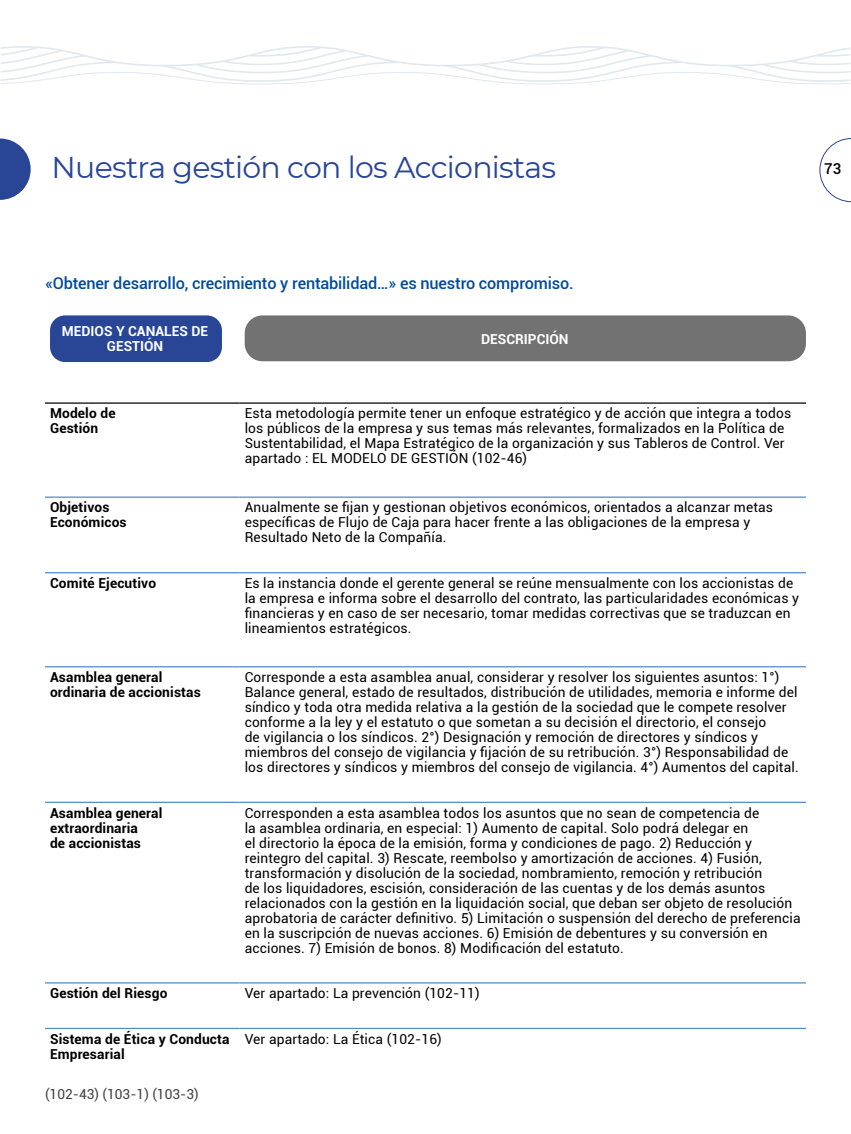
<style>
.page{position:relative;width:851px;height:1134px;background:#fff}
.page>*{position:absolute;margin:0;border:0;box-sizing:border-box;transform-origin:0 0}
.t1{font:30px "Montserrat";letter-spacing:-.025em;color:#294596}
.t2{font:500 16.25px "Roboto";letter-spacing:-.01em;color:#004b9a}
.t3{font:500 15px "Roboto";color:#000}
.Parrafo_justificado_izq{font:13.75px/15px "Roboto";letter-spacing:.01em;color:#000}
.Parrafo_justificado_izq-2{font:700 13.75px/15px "Roboto";letter-spacing:.01em;color:#000}
.H3_textos_cuadros_centrado{font:700 13.75px/15px "Roboto";color:#fff;text-align:center}
.t4{font:13.75px "Roboto";color:#433f40}
</style>
<div class="page">
<svg style="left:1px;top:46px;width:849px;height:39px"></svg>
<svg style="left:819px;top:138px;width:31px;height:64px"></svg>
<hr style="left:45px;top:402px;width:195px;height:2px;background:#000">
<hr style="left:240px;top:402px;width:565px;height:2px;background:#000">
<hr style="left:45px;top:496px;width:195px;height:2px;background:#508bc5">
<hr style="left:240px;top:496px;width:565px;height:2px;background:#508bc5">
<hr style="left:45px;top:572px;width:195px;height:1px;background:#508bc5">
<hr style="left:240px;top:572px;width:565px;height:1px;background:#508bc5">
<hr style="left:45px;top:666px;width:195px;height:1px;background:#508bc5">
<hr style="left:240px;top:666px;width:565px;height:1px;background:#508bc5">
<hr style="left:45px;top:802px;width:195px;height:1px;background:#508bc5">
<hr style="left:240px;top:802px;width:565px;height:1px;background:#508bc5">
<hr style="left:45px;top:982px;width:195px;height:1px;background:#508bc5">
<hr style="left:240px;top:982px;width:565px;height:1px;background:#508bc5">
<hr style="left:45px;top:1028px;width:195px;height:1px;background:#508bc5">
<hr style="left:240px;top:1028px;width:565px;height:1px;background:#508bc5">
<div style="left:50px;top:315px;width:172px;height:47px;background:#294596;border-radius:15px"></div>
<div style="left:245px;top:315px;width:560px;height:46px;background:#727273;border-radius:18px"></div>
<svg style="left:0;top:139px;width:31px;height:61px"></svg>
<h1 class="t1" style="left:52px;top:147px;width:506px">Nuestra gestión con los Accionistas</h1>
<p class="t3" style="left:823px;top:158px;width:19px">73</p>
<h2 class="t2" style="left:45px;top:272px;width:530px">«Obtener desarrollo, crecimiento y rentabilidad…» es nuestro compromiso.</h2>
<p class="H3_textos_cuadros_centrado" style="left:62px;top:323px;width:148px">MEDIOS Y CANALES DE<br>GESTIÓN</p>
<p class="H3_textos_cuadros_centrado" style="left:481px;top:331px;width:89px">DESCRIPCIÓN</p>
<p class="Parrafo_justificado_izq-2" style="left:50px;top:405px;width:67px">Modelo de</p>
<p class="Parrafo_justificado_izq-2" style="left:50px;top:420px;width:50px">Gestión</p>
<p class="Parrafo_justificado_izq-2" style="left:50px;top:499px;width:61px">Objetivos</p>
<p class="Parrafo_justificado_izq-2" style="left:50px;top:514px;width:78px">Económicos</p>
<p class="Parrafo_justificado_izq" style="left:245px;top:405px;width:548px">Esta metodología permite tener un enfoque estratégico y de acción que integra a todos los públicos de la empresa y sus temas más relevantes, formalizados en la Política de Sustentabilidad, el Mapa Estratégico de la organización y sus Tableros de Control. Ver apartado : EL MODELO DE GESTIÓN (102-46)</p>
<p class="Parrafo_justificado_izq" style="left:245px;top:500px;width:530px">Anualmente se fijan y gestionan objetivos económicos, orientados a alcanzar metas específicas de Flujo de Caja para hacer frente a las obligaciones de la empresa y<br>Resultado Neto de la Compañía.</p>
<p class="Parrafo_justificado_izq-2" style="left:50px;top:575px;width:107px">Comité Ejecutivo</p>
<p class="Parrafo_justificado_izq" style="left:245px;top:575px;width:556px">Es la instancia donde el gerente general se reúne mensualmente con los accionistas de la empresa e informa sobre el desarrollo del contrato, las particularidades económicas y financieras y en caso de ser necesario, tomar medidas correctivas que se traduzcan en lineamientos estratégicos.</p>
<p class="Parrafo_justificado_izq-2" style="left:50px;top:669px;width:152px">Asamblea general ordinaria de accionistas</p>
<p class="Parrafo_justificado_izq" style="left:245px;top:669px;width:555px">Corresponde a esta asamblea anual, considerar y resolver los siguientes asuntos: 1°)<br>Balance general, estado de resultados, distribución de utilidades, memoria e informe del síndico y toda otra medida relativa a la gestión de la sociedad que le compete resolver conforme a la ley y el estatuto o que sometan a su decisión el directorio, el consejo<br>de vigilancia o los síndicos. 2°) Designación y remoción de directores y síndicos y miembros del consejo de vigilancia y fijación de su retribución. 3°) Responsabilidad de los directores y síndicos y miembros del consejo de vigilancia. 4°) Aumentos del capital.</p>
<p class="Parrafo_justificado_izq-2" style="left:50px;top:805px;width:114px">Asamblea general extraordinaria</p>
<p class="Parrafo_justificado_izq-2" style="left:50px;top:835px;width:92px">de accionistas</p>
<p class="Parrafo_justificado_izq" style="left:245px;top:805px;width:557px">Corresponden a esta asamblea todos los asuntos que no sean de competencia de<br>la asamblea ordinaria, en especial: 1) Aumento de capital. Solo podrá delegar en<br>el directorio la época de la emisión, forma y condiciones de pago. 2) Reducción y reintegro del capital. 3) Rescate, reembolso y amortización de acciones. 4) Fusión, transformación y disolución de la sociedad, nombramiento, remoción y retribución<br>de los liquidadores, escisión, consideración de las cuentas y de los demás asuntos relacionados con la gestión en la liquidación social, que deban ser objeto de resolución aprobatoria de carácter definitivo. 5) Limitación o suspensión del derecho de preferencia en la suscripción de nuevas acciones. 6) Emisión de debentures y su conversión en acciones. 7) Emisión de bonos. 8) Modificación del estatuto.</p>
<p class="Parrafo_justificado_izq-2" style="left:50px;top:985px;width:119px">Gestión del Riesgo</p>
<p class="Parrafo_justificado_izq" style="left:245px;top:985px;width:236px">Ver apartado: La prevención (102-11)</p>
<p class="Parrafo_justificado_izq-2" style="left:50px;top:1031px;width:181px">Sistema de Ética y Conducta<br>Empresarial</p>
<p class="Parrafo_justificado_izq" style="left:245px;top:1031px;width:198px">Ver apartado: La Ética (102-16)</p>
<p class="t4" style="left:45px;top:1085px;width:155px">(102-43) (103-1) (103-3)</p>
</div>
